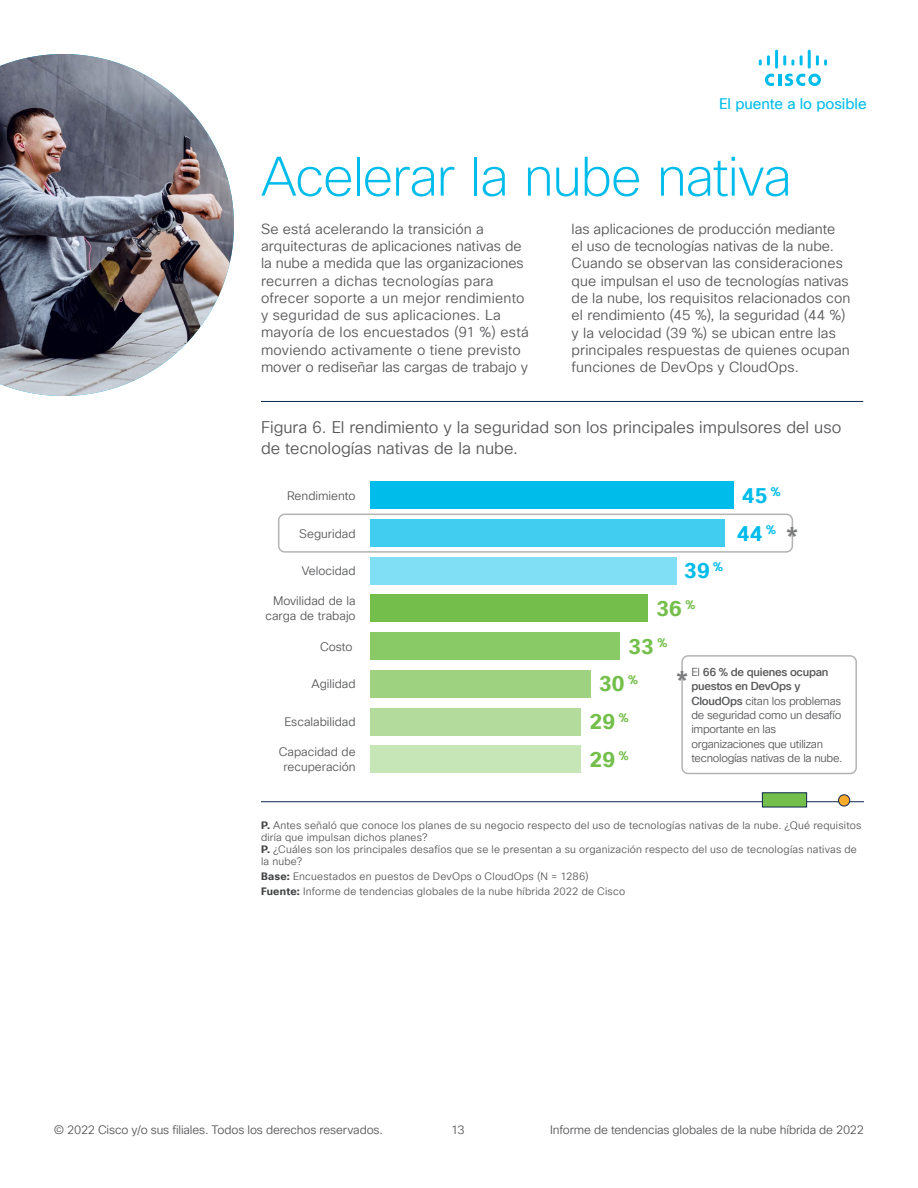
<style>
.page{position:relative;width:918px;height:1188px;background:#fff}
.page>*{position:absolute;margin:0;border:0;box-sizing:border-box;transform-origin:0 0}
.t1{font:200 54px "Cisco Sans TT";letter-spacing:-.025em;color:#00bceb}
.t2{font:500 27.15px "Cisco Sans TT";color:#7a7b7c}
.t3{font:700 21.15px "Cisco Sans TT";letter-spacing:.005em;color:#74bf4b}
.t4{font:700 21.15px/38px "Cisco Sans TT";color:#00bceb}
.t5{font:16.5px/21px "Cisco Sans TT Light";color:#58585b}
.t6{font:15px "Cisco Sans TT";letter-spacing:-.005em;color:#00bceb}
.t7{font:14.25px/17.2px "Cisco Sans TT Light";letter-spacing:.01em;color:#58585b}
.t8{font:12.15px/15.1px "Cisco Sans TT Light";color:#58595b;text-align:right}
.t9{font:12px "Cisco Sans TT Light";letter-spacing:-.01em;color:#58585b}
.t10{font:11.4px/14.4px "Cisco Sans TT Light";letter-spacing:-.025em;color:#58595b}
.t11{font:500 11.4px/14.4px "Cisco Sans TT";letter-spacing:-.025em;color:#58595b}
.t12{font:10.5px/12px "Cisco Sans TT Light";letter-spacing:.02em;color:#58585b}
.s1{font-family:"Cisco Sans TT Light";font-weight:400}
.s2{font-family:"Cisco Sans TT";font-weight:500}
.s3{font-family:"Cisco Sans TT";font-weight:700;color:#414344}
</style>
<div class="page">
<svg style="left:765px;top:74px;width:56px;height:12px"></svg>
<svg style="left:759px;top:55px;width:11px;height:11px"></svg>
<hr style="left:775px;top:50px;width:3px;height:19px;background:#00bceb">
<svg style="left:783px;top:55px;width:11px;height:11px"></svg>
<svg style="left:800px;top:55px;width:3px;height:11px"></svg>
<hr style="left:808px;top:50px;width:3px;height:19px;background:#00bceb">
<svg style="left:816px;top:55px;width:11px;height:11px"></svg>
<hr style="left:261px;top:801px;width:603px;height:1px;background:#0d274d">
<hr style="left:261px;top:401px;width:602px;height:1px;background:#0d274d">
<div style="left:839px;top:795px;width:11px;height:11px;background:#fbab2c;border-radius:50%"></div>
<div style="left:838px;top:794px;width:12px;height:12px;border:1px solid #0d274d;border-radius:50%"></div>
<div style="left:762px;top:792px;width:45px;height:15px;background:#74bf4b;border:1px solid #0d274d"></div>
<div style="left:278px;top:514px;width:515px;height:39px;border:2px solid #b3b4b4;border-radius:6px"></div>
<div style="left:370px;top:520px;width:354px;height:27px;background:#40cdf0"></div>
<div style="left:370px;top:482px;width:364px;height:27px;background:#00bceb"></div>
<div style="left:370px;top:557px;width:307px;height:27px;background:#80def5"></div>
<div style="left:370px;top:595px;width:278px;height:27px;background:#74bf4b"></div>
<div style="left:370px;top:633px;width:249px;height:27px;background:#89c966"></div>
<div style="left:370px;top:670px;width:221px;height:27px;background:#9ed281"></div>
<div style="left:370px;top:708px;width:211px;height:27px;background:#b3dc9c"></div>
<div style="left:370px;top:746px;width:211px;height:27px;background:#c7e6b7"></div>
<div style="left:681px;top:655px;width:176px;height:119px;border:2px solid #b3b4b4;border-radius:6px"></div>
<img style="left:0;top:54px;width:234px;height:342px">
<p class="t6" style="left:719px;top:94px;width:149px">El puente a lo posible</p>
<h1 class="t1" style="left:261px;top:142px;width:532px">Acelerar la nube nativa</h1>
<p class="t7" style="left:261px;top:221px;width:269px">Se está acelerando la transición a arquitecturas de aplicaciones nativas de la nube a medida que las organizaciones recurren a dichas tecnologías para ofrecer soporte a un mejor rendimiento y seguridad de sus aplicaciones. La mayoría de los encuestados (91 %) está moviendo activamente o tiene previsto mover o rediseñar las cargas de trabajo y</p>
<p class="t7" style="left:572px;top:221px;width:280px">las aplicaciones de producción mediante<br>el uso de tecnologías nativas de la nube.<br>Cuando se observan las consideraciones que impulsan el uso de tecnologías nativas de la nube, los requisitos relacionados con el rendimiento (45 %), la seguridad (44 %) y la velocidad (39 %) se ubican entre las principales respuestas de quienes ocupan funciones de DevOps y CloudOps.</p>
<p class="t5" style="left:261px;top:418px;width:582px">Figura 6. El rendimiento y la seguridad son los principales impulsores del uso de tecnologías nativas de la nube.</p>
<p class="t8" style="left:287px;top:488px;width:70px">Rendimiento</p>
<h3 class="t4" style="left:737px;top:477px;width:45px">45 <sup>%<br></sup>44 <sup>%</sup></h3>
<p class="t8" style="left:302px;top:564px;width:55px">Velocidad</p>
<h3 class="t4" style="left:684px;top:553px;width:40px">39 <sup>%</sup></h3>
<p class="t8" style="left:265px;top:594px;width:92px">Movilidad de la carga de trabajo</p>
<h3 class="t3" style="left:656px;top:595px;width:40px">36 <sup>%</sup></h3>
<p class="t8" style="left:320px;top:639px;width:34px">Costo</p>
<h3 class="t3" style="left:628px;top:633px;width:40px">33 <sup>%</sup></h3>
<p class="t8" style="left:312px;top:677px;width:46px">Agilidad</p>
<h3 class="t3" style="left:599px;top:670px;width:40px">30 <sup>%</sup></h3>
<p class="t8" style="left:284px;top:714px;width:73px">Escalabilidad</p>
<h3 class="t3" style="left:590px;top:708px;width:41px">29 <sup>%</sup></h3>
<p class="t8" style="left:279px;top:745px;width:78px;text-align:center">Capacidad de recuperación</p>
<h3 class="t3" style="left:590px;top:746px;width:41px">29 <sup>%</sup></h3>
<h2 class="t2" style="left:786px;top:520px;width:14px">*</h2>
<p class="t8" style="left:299px;top:526px;width:58px">Seguridad</p>
<p class="t11" style="left:691px;top:665px;width:139px"><span class="s1">El</span> 66 % de quienes ocupan puestos en DevOps y</p>
<p class="t10" style="left:691px;top:694px;width:153px"><span class="s2">CloudOps</span> citan los problemas de seguridad como un desafío importante en las organizaciones que utilizan tecnologías nativas de la nube.</p>
<h2 class="t2" style="left:676px;top:663px;width:14px">*</h2>
<p class="t12" style="left:261px;top:820px;width:602px"><span class="s3">P.</span> Antes señaló que conoce los planes de su negocio respecto del uso de tecnologías nativas de la nube. ¿Qué requisitos diría que impulsan dichos planes?<br><span class="s3">P.</span> ¿Cuáles son los principales desafíos que se le presentan a su organización respecto del uso de tecnologías nativas de la nube?</p>
<p class="t12" style="left:261px;top:869px;width:366px;line-height:15px"><span class="s3">Base:</span> Encuestados en puestos de DevOps o CloudOps (N = 1286)<br><span class="s3">Fuente:</span> Informe de tendencias globales de la nube híbrida 2022 de Cisco</p>
<p class="t9" style="left:54px;top:1122px;width:331px">© 2022 Cisco y/o sus filiales. Todos los derechos reservados.</p>
<p class="t9" style="left:451px;top:1122px;width:15px">13</p>
<p class="t9" style="left:550px;top:1122px;width:315px">Informe de tendencias globales de la nube híbrida de 2022</p>
</div>
